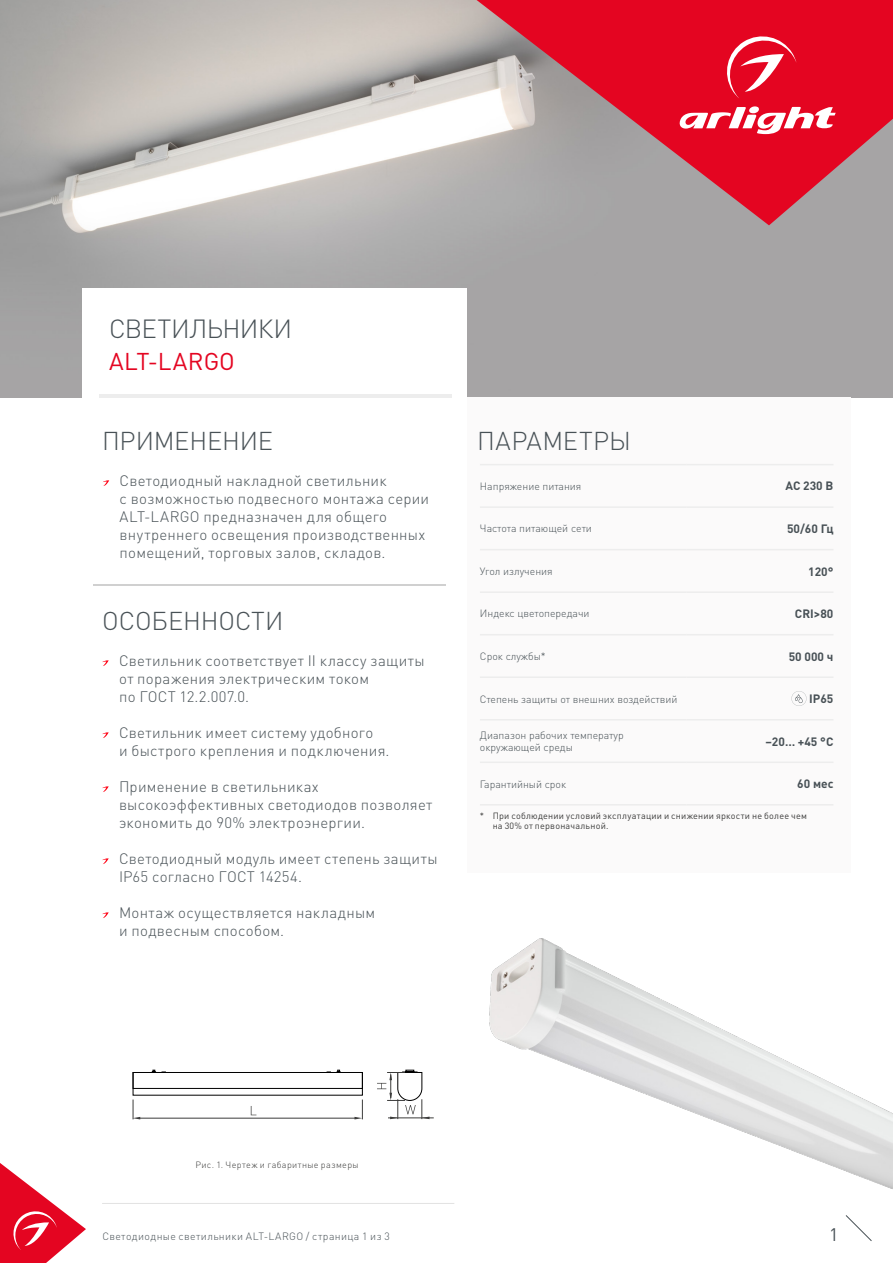
<style>
.page{position:relative;width:893px;height:1263px;background:#fff}
.page>*{position:absolute;margin:0;border:0;box-sizing:border-box;transform-origin:0 0}
.t1{font:300 25.95px "DIN Pro";letter-spacing:-.025em;color:#485156}
.t2{font:300 25.5px "DIN Pro";letter-spacing:-.005em;color:#485156}
.t3{font:300 25.5px "DIN Pro";letter-spacing:.015em;color:#485156}
.t4{font:24px "DIN Pro";letter-spacing:.01em;color:#e40521}
.t5{font:18px "DIN Pro";color:#485156}
.t6{font:300 15px/18px "DIN Pro";letter-spacing:.02em;color:#485156}
.t7{font:700 12px "DIN Pro";color:#485156}
.t8{font:300 10.5px/12px "DIN Pro";color:#485156}
.t9{font:300 10.5px "DIN Pro";letter-spacing:.04em;color:#485156}
.t10{font:9px/10.5px "DIN Pro";letter-spacing:.025em;color:#3c3c3b}
.t11{font:300 9px "DIN Pro";letter-spacing:.04em;color:#3c3c3b}
</style>
<div class="page">
<svg style="left:845px;top:1215px;width:27px;height:26px"></svg>
<hr style="left:102px;top:1203px;width:352px;height:1px;background:#e3e3e3">
<img style="left:0;top:1px;width:893px;height:396px">
<div style="left:467px;top:397px;width:383px;height:476px;background:#fbfafa"></div>
<hr style="left:480px;top:464px;width:206px;height:1px;background:#ededed">
<hr style="left:686px;top:464px;width:147px;height:1px;background:#ededed">
<hr style="left:480px;top:506px;width:206px;height:2px;background:#ededed">
<hr style="left:686px;top:506px;width:147px;height:2px;background:#ededed">
<hr style="left:480px;top:549px;width:206px;height:1px;background:#ededed">
<hr style="left:686px;top:549px;width:147px;height:1px;background:#ededed">
<hr style="left:480px;top:591px;width:206px;height:2px;background:#ededed">
<hr style="left:686px;top:591px;width:147px;height:2px;background:#ededed">
<hr style="left:480px;top:634px;width:206px;height:1px;background:#ededed">
<hr style="left:686px;top:634px;width:147px;height:1px;background:#ededed">
<hr style="left:480px;top:676px;width:206px;height:2px;background:#ededed">
<hr style="left:686px;top:676px;width:147px;height:2px;background:#ededed">
<hr style="left:480px;top:719px;width:206px;height:1px;background:#ededed">
<hr style="left:686px;top:719px;width:147px;height:1px;background:#ededed">
<hr style="left:480px;top:761px;width:206px;height:2px;background:#ededed">
<hr style="left:686px;top:761px;width:147px;height:2px;background:#ededed">
<hr style="left:480px;top:804px;width:206px;height:1px;background:#ededed">
<hr style="left:686px;top:804px;width:147px;height:1px;background:#ededed">
<svg style="left:791px;top:691px;width:15px;height:15px"></svg>
<div style="left:82px;top:288px;width:384px;height:117px;background:#fff"></div>
<hr style="left:99px;top:394px;width:352px;height:3px;background:#ededed">
<hr style="left:94px;top:585px;width:352px;height:1px;background:#d0d0d0">
<svg style="left:103px;top:480px;width:6px;height:6px"></svg>
<svg style="left:102px;top:660px;width:7px;height:6px"></svg>
<svg style="left:102px;top:732px;width:7px;height:6px"></svg>
<svg style="left:102px;top:786px;width:7px;height:6px"></svg>
<svg style="left:102px;top:858px;width:7px;height:6px"></svg>
<svg style="left:102px;top:912px;width:7px;height:6px"></svg>
<svg style="left:133px;top:1070px;width:296px;height:49px"></svg>
<hr style="left:388px;top:1117px;width:46px;height:1px;background:#3c3c3b">
<div style="left:133px;top:1072px;width:230px;height:17px;border:1px solid #000"></div>
<img style="left:489px;top:938px;width:404px;height:251px">
<svg style="left:477px;top:0;width:416px;height:225px;background:#c95261"></svg>
<svg style="left:677px;top:106px;width:159px;height:31px"></svg>
<svg style="left:722px;top:31px;width:74px;height:68px;background:#e82f46"></svg>
<svg style="left:0;top:1163px;width:86px;height:100px"></svg>
<h1 class="t1" style="left:109px;top:311px;width:185px">СВЕТИЛЬНИКИ</h1>
<h3 class="t4" style="left:109px;top:345px;width:127px">ALT-LARGO</h3>
<h2 class="t2" style="left:102px;top:423px;width:172px">ПРИМЕНЕНИЕ</h2>
<p class="t6" style="left:120px;top:471px;width:311px">Светодиодный накладной светильник<br>с возможностью подвесного монтажа серии ALT-LARGO предназначен для общего внутреннего освещения производственных помещений, торговых залов, складов.</p>
<h2 class="t2" style="left:102px;top:603px;width:183px">ОСОБЕННОСТИ</h2>
<p class="t6" style="left:119px;top:651px;width:307px">Светильник соответствует II классу защиты от поражения электрическим током<br>по ГОСТ 12.2.007.0.</p>
<p class="t6" style="left:119px;top:723px;width:272px">Светильник имеет систему удобного<br>и быстрого крепления и подключения.</p>
<p class="t6" style="left:119px;top:777px;width:315px">Применение в светильниках высокоэффективных светодиодов позволяет экономить до 90% электроэнергии.</p>
<p class="t6" style="left:119px;top:849px;width:320px">Светодиодный модуль имеет степень защиты<br>IP65 согласно ГОСТ 14254.</p>
<p class="t6" style="left:119px;top:903px;width:258px">Монтаж осуществляется накладным и подвесным способом.</p>
<h2 class="t3" style="left:477px;top:423px;width:155px">ПАРАМЕТРЫ</h2>
<p class="t8" style="left:480px;top:480px;width:103px">Напряжение питания</p>
<p class="t7" style="left:785px;top:478px;width:49px">AC 230 В</p>
<p class="t8" style="left:480px;top:522px;width:114px">Частота питающей сети</p>
<p class="t7" style="left:787px;top:520px;width:48px">50/60 Гц</p>
<p class="t8" style="left:480px;top:565px;width:74px">Угол излучения</p>
<p class="t7" style="left:808px;top:563px;width:27px">120°</p>
<p class="t8" style="left:480px;top:607px;width:111px">Индекс цветопередачи</p>
<p class="t7" style="left:795px;top:605px;width:40px">CRI&gt;80</p>
<p class="t8" style="left:480px;top:650px;width:67px">Срок службы*</p>
<p class="t7" style="left:789px;top:648px;width:46px">50 000 ч</p>
<p class="t8" style="left:480px;top:692px;width:199px">Степень защиты от внешних воздействий</p>
<p class="t7" style="left:809px;top:690px;width:26px">IP65</p>
<p class="t8" style="left:480px;top:729px;width:145px">Диапазон рабочих температур окружающей среды</p>
<p class="t7" style="left:765px;top:733px;width:69px">–20… +45 °C</p>
<p class="t8" style="left:480px;top:777px;width:88px">Гарантийный срок</p>
<p class="t7" style="left:797px;top:776px;width:38px">60 мес</p>
<p class="t10" style="left:493px;top:810px;width:316px;text-indent:-13px">* При соблюдении условий эксплуатации и снижении яркости не более чем на 30% от первоначальной.</p>
<p class="t11" style="left:195px;top:1158px;width:165px">Рис. 1. Чертеж и габаритные размеры</p>
<p class="t9" style="left:102px;top:1229px;width:289px">Светодиодные светильники ALT-LARGO / страница 1 из 3</p>
<p class="t5" style="left:829px;top:1222px;width:11px">1</p>
</div>
